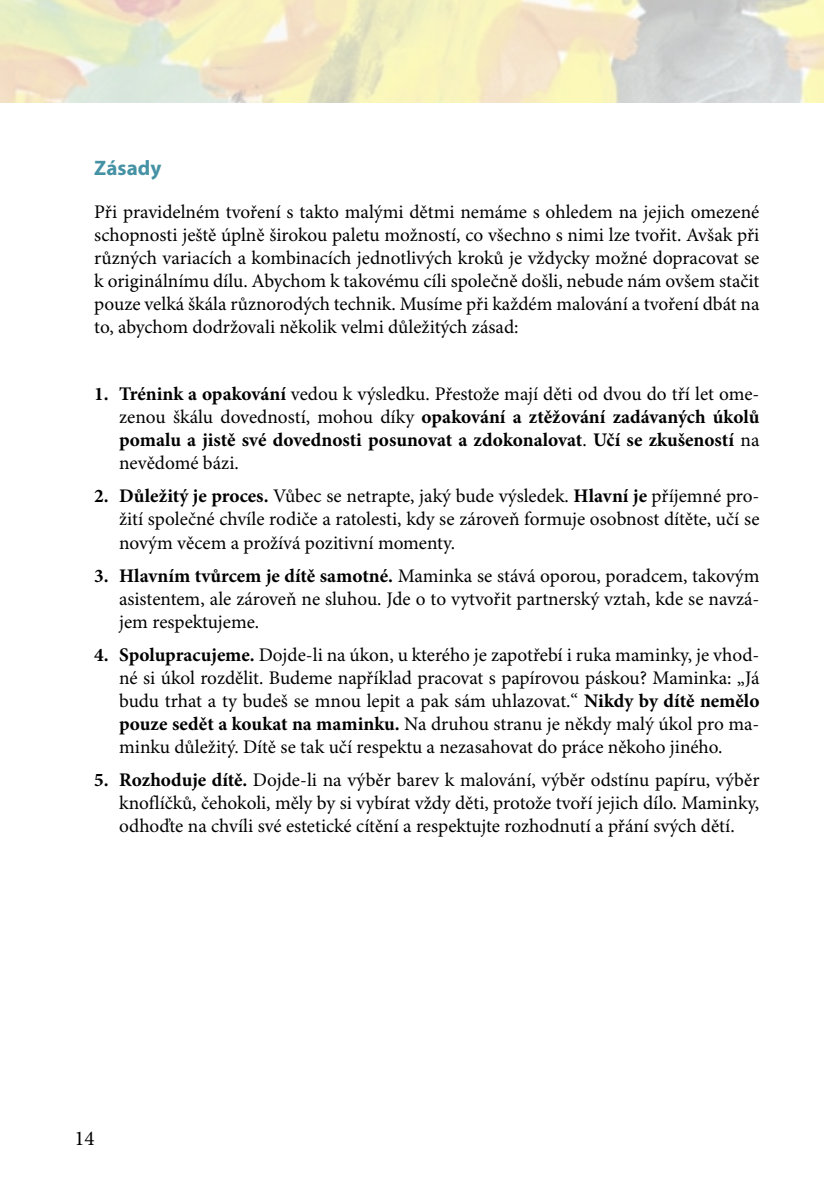
<style>
.page{position:relative;width:824px;height:1191px;background:#fff}
.page>*{position:absolute;margin:0;border:0;box-sizing:border-box;transform-origin:0 0}
.t1{font:700 21px "Myriad Pro";color:#4592a5}
.t2{font:21px "Minion Pro";color:#000}
.t3{font:19.25px/23.1px "Minion Pro";letter-spacing:-.005em;color:#000;text-align:justify}
.t4{font:700 19.25px/23.1px "Minion Pro";color:#000;text-align:justify}
.s1{font-weight:400}
.s2{font-weight:700}
</style>
<div class="page">
<svg style="left:0;top:0;width:823px;height:103px;background:#eae6c8"></svg>
<p class="t1" style="left:94px;top:156px;width:68px">Zásady</p>
<p class="t3" style="left:94px;top:201px;width:666px">Při pravidelném tvoření s takto malými dětmi nemáme s ohledem na jejich omezené schopnosti ještě úplně širokou paletu možností, co všechno s nimi lze tvořit. Avšak při různých variacích a kombinacích jednotlivých kroků je vždycky možné dopracovat se k originálnímu dílu. Abychom k takovému cíli společně došli, nebude nám ovšem stačit pouze velká škála různorodých technik. Musíme při každém malování a tvoření dbát na to, abychom dodržovali několik velmi důležitých zásad:</p>
<p class="t4" style="left:119px;top:383px;width:641px;text-indent:-25px">1. Trénink a opakování <span class="s1">vedou k výsledku. Přestože mají děti od dvou do tří let ome&shy;zenou škálu dovedností, mohou díky</span> opakování a ztěžování zadávaných úkolů pomalu a jistě své dovednosti posunovat a zdokonalovat<span class="s1">.</span> Učí se zkušeností <span class="s1">na nevědomé bázi.</span></p>
<p class="t3" style="left:119px;top:485px;width:641px;text-indent:-25px"><span class="s2">2. Důležitý je proces.</span> Vůbec se netrapte, jaký bude výsledek. <span class="s2">Hlavní je</span> příjemné pro&shy;žití společné chvíle rodiče a ratolesti, kdy se zároveň formuje osobnost dítěte, učí se novým věcem a prožívá pozitivní momenty.</p>
<p class="t3" style="left:119px;top:564px;width:641px;text-indent:-25px"><span class="s2">3. Hlavním tvůrcem je dítě samotné.</span> Maminka se stává oporou, poradcem, takovým asistentem, ale zároveň ne sluhou. Jde o to vytvořit partnerský vztah, kde se navzá&shy;jem respektujeme.</p>
<p class="t3" style="left:119px;top:644px;width:641px;text-indent:-25px"><span class="s2">4. Spolupracujeme.</span> Dojde-li na úkon, u kterého je zapotřebí i ruka maminky, je vhod&shy;né si úkol rozdělit. Budeme například pracovat s papírovou páskou? Maminka: „Já budu trhat a ty budeš se mnou lepit a pak sám uhlazovat.“ <span class="s2">Nikdy by dítě nemělo pouze sedět a koukat na maminku.</span> Na druhou stranu je někdy malý úkol pro ma&shy;minku důležitý. Dítě se tak učí respektu a nezasahovat do práce někoho jiného.</p>
<p class="t3" style="left:119px;top:769px;width:641px;text-indent:-25px"><span class="s2">5. Rozhoduje dítě.</span> Dojde-li na výběr barev k malování, výběr odstínu papíru, výběr knoflíčků, čehokoli, měly by si vybírat vždy děti, protože tvoří jejich dílo. Maminky, odhoďte na chvíli své estetické cítění a respektujte rozhodnutí a přání svých dětí.</p>
<p class="t2" style="left:74px;top:1126px;width:22px">14</p>
</div>
